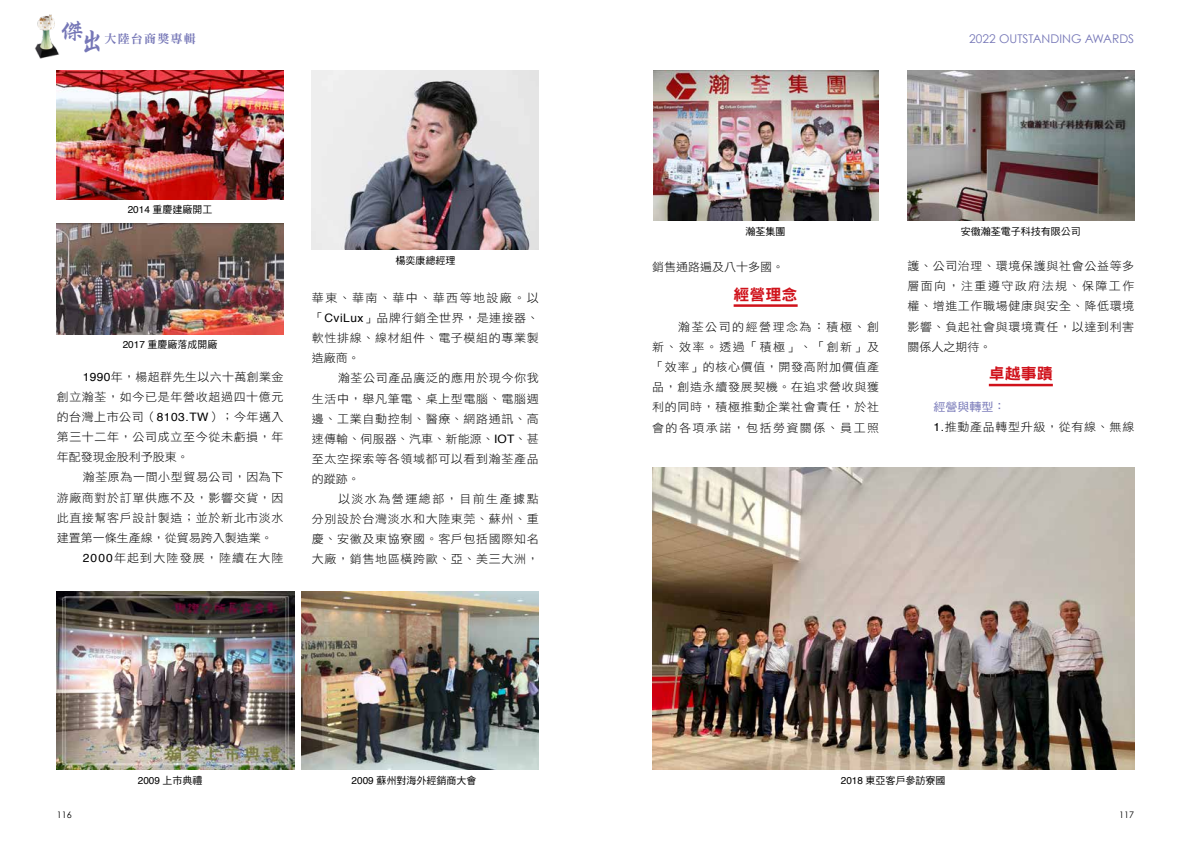
<style>
.page{position:relative;width:1191px;height:842px;background:#fff}
.page>*{position:absolute;margin:0;border:0;box-sizing:border-box;transform-origin:0 0}
.t1{font:25.2px "DF Xing Kai Std W5";color:#7677b7}
.t2{font:15.5px "DF Hei Std W9";color:#d0121b}
.t3{font:12px "Century Gothic";color:#7677b7}
.t4{font:12px "DF Ming Std W9";letter-spacing:.1em;color:#7677b7}
.t5{font:11.6px/20.1px "DF Hei Std W3";letter-spacing:.055em;color:#000;text-align:justify}
.t6{font:11.6px "DF Hei Std W3";color:#000}
.t7{font:11.6px "DF Hei Std W3";letter-spacing:.095em;color:#000}
.t8{font:11.6px "DF Hei Std W5";color:#7677b7}
.t9{font:10px "DF Hei Std W5";color:#000}
.t10{font:10px "Helvetica";color:#000}
.t11{font:9px "Century Gothic";color:#000}
.s1{font-size:27.2px}
.s2{font-family:"Helvetica"}
.s3{font-family:"DF Hei Std W5"}
</style>
<div class="page">
<img style="left:35px;top:14px;width:24px;height:45px">
<hr style="left:733px;top:304px;width:64px;height:3px;background:#d0121b">
<hr style="left:988px;top:384px;width:64px;height:2px;background:#d0121b">
<img style="left:312px;top:71px;width:227px;height:178px">
<img style="left:57px;top:224px;width:226px;height:110px">
<img style="left:57px;top:71px;width:226px;height:128px">
<img style="left:57px;top:591px;width:237px;height:178px">
<img style="left:301px;top:591px;width:238px;height:179px">
<img style="left:907px;top:71px;width:227px;height:149px">
<img style="left:653px;top:71px;width:225px;height:149px">
<img style="left:652px;top:468px;width:482px;height:302px">
<h1 class="t1" style="left:60px;top:18px;width:48px">傑<span class="s1">出</span></h1>
<p class="t4" style="left:105px;top:32px;width:93px">大陸台商獎專輯</p>
<p class="t3" style="left:969px;top:31px;width:166px">2022 OUTSTANDING AWARDS</p>
<p class="t9" style="left:128px;top:204px;width:86px"><span class="s2">2014</span> 重慶建廠開工</p>
<p class="t9" style="left:123px;top:339px;width:96px"><span class="s2">2017</span> 重慶廠落成開廠</p>
<p class="t5" style="left:57px;top:367px;width:228px;text-indent:26px"><span class="s2">1990</span>年，楊超群先生以六十萬創業金創立瀚荃，如今已是年營收超過四十億元的台灣上市公司（<span class="s2">8103.TW</span>）；今年邁入第三十二年，公司成立至今從未虧損，年年配發現金股利予股東。</p>
<p class="t5" style="left:83px;top:467px;width:202px">瀚荃原為一間小型貿易公司，因為下</p>
<p class="t5" style="left:57px;top:487px;width:228px">游廠商對於訂單供應不及，影響交貨，因</p>
<p class="t5" style="left:57px;top:507px;width:228px">此直接幫客戶設計製造；並於新北市淡水</p>
<p class="t6" style="left:57px;top:531px;width:218px">建置第一條生產線，從貿易跨入製造業。</p>
<p class="t7" style="left:83px;top:551px;width:202px"><span class="s2">2000</span>年起到大陸發展，陸續在大陸</p>
<p class="t9" style="left:395px;top:255px;width:61px">楊奕康總經理</p>
<p class="t5" style="left:312px;top:288px;width:228px">華東、華南、華中、華西等地設廠。以「<span class="s2">CviLux</span>」品牌行銷全世界，是連接器、軟性排線、線材組件、電子模組的專業製造廠商。</p>
<p class="t5" style="left:312px;top:368px;width:228px;text-indent:26px">瀚荃公司產品廣泛的應用於現今你我生活中，舉凡筆電、桌上型電腦、電腦週邊、工業自動控制、醫療、網路通訊、高速傳輸、伺服器、汽車、新能源、<span class="s2">IOT</span>、甚至太空探索等各領域都可以看到瀚荃產品的蹤跡。</p>
<p class="t5" style="left:312px;top:488px;width:228px;text-indent:26px">以淡水為營運總部，目前生產據點分別設於台灣淡水和大陸東莞、蘇州、重慶、安徽及東協寮國。客戶包括國際知名大廠，銷售地區橫跨歐、亞、美三大洲，</p>
<p class="t10" style="left:138px;top:773px;width:66px">2009 <span class="s3">上市典禮</span></p>
<p class="t9" style="left:352px;top:775px;width:126px"><span class="s2">2009</span> 蘇州對海外經銷商大會</p>
<p class="t9" style="left:745px;top:226px;width:41px">瀚荃集團</p>
<p class="t9" style="left:960px;top:226px;width:121px">安徽瀚荃電子科技有限公司</p>
<p class="t6" style="left:652px;top:261px;width:133px">銷售通路遍及八十多國。</p>
<h2 class="t2" style="left:733px;top:286px;width:65px">經營理念</h2>
<p class="t5" style="left:652px;top:317px;width:228px;text-indent:26px">瀚荃公司的經營理念為：積極、創新、效率。透過「積極」、「創新」及「效率」的核心價值，開發高附加價值產品，創造永續發展契機。在追求營收與獲利的同時，積極推動企業社會責任，於社會的各項承諾，包括勞資關係、員工照</p>
<p class="t5" style="left:907px;top:256px;width:228px">護、公司治理、環境保護與社會公益等多層面向，注重遵守政府法規、保障工作權、增進工作職場健康與安全、降低環境影響、負起社會與環境責任，以達到利害關係人之期待。</p>
<h2 class="t2" style="left:988px;top:365px;width:65px">卓越事蹟</h2>
<p class="t8" style="left:933px;top:400px;width:73px">經營與轉型：</p>
<p class="t5" style="left:933px;top:416px;width:202px"><span class="s2">1.</span>推動產品轉型升級，從有線、無線</p>
<p class="t9" style="left:841px;top:775px;width:106px"><span class="s2">2018</span> 東亞客戶參訪寮國</p>
<p class="t11" style="left:57px;top:809px;width:16px">116</p>
<p class="t11" style="left:1119px;top:809px;width:16px">117</p>
</div>
